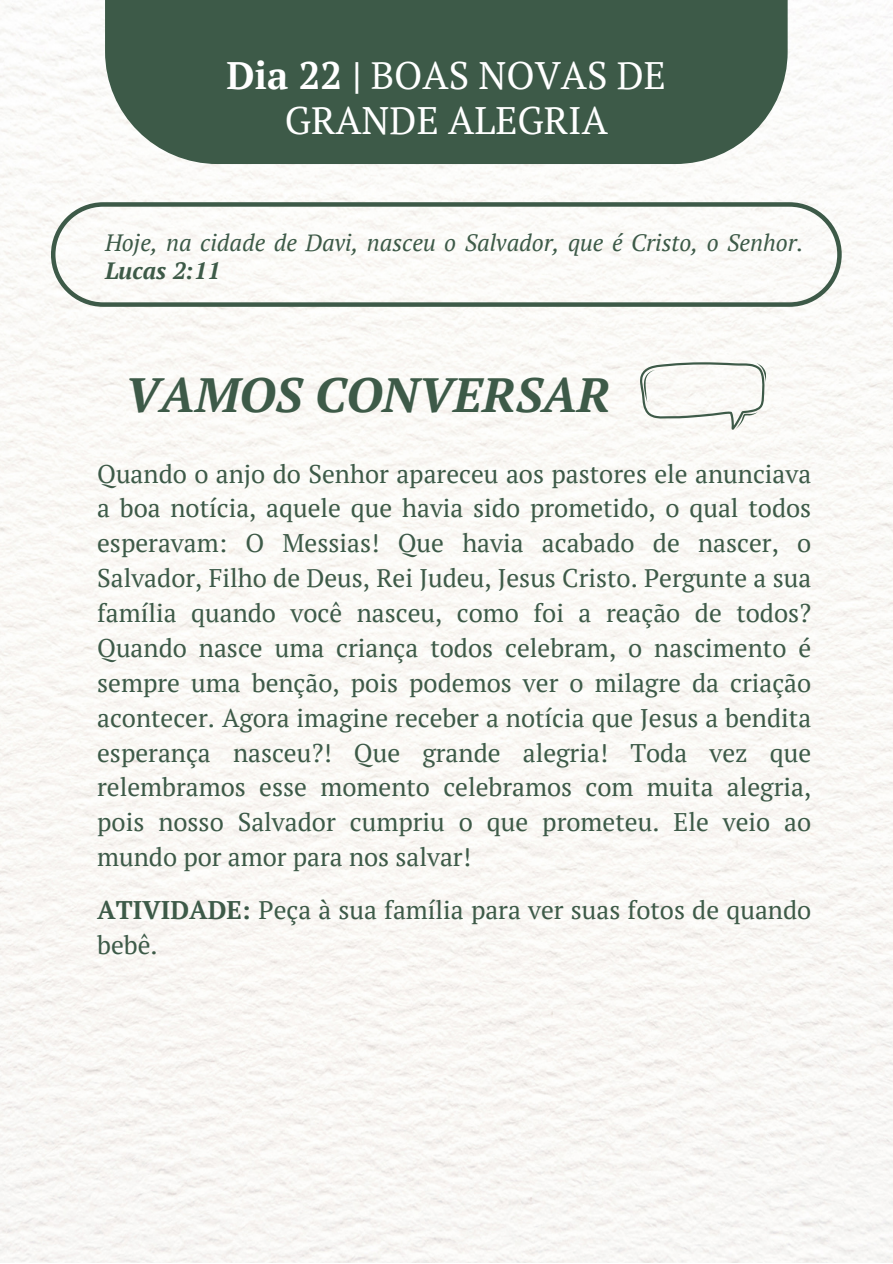
<style>
.page{position:relative;width:893px;height:1264px;background:#fff}
.page>*{position:absolute;margin:0;border:0;box-sizing:border-box;transform-origin:0 0}
.t1{font:italic 700 48px "PT Serif";color:#3d5a48}
.t2{font:38.25px/45px "PT Serif";color:#fff;text-align:center}
.t3{font:25.5px/34.8px "PT Serif";color:#3d5a48;text-align:justify}
.t4{font:italic 23.55px/28px "PT Serif";color:#3d5a48}
.s1{font-weight:700}
</style>
<div class="page">
<div style="left:0;top:0;width:892px;height:1262px;background:#faf9f5"></div>
<div style="left:105px;top:0;width:682px;height:164px;background:#3d5a48"></div>
<svg style="left:51px;top:202px;width:790px;height:105px"></svg>
<svg style="left:639px;top:362px;width:126px;height:67px"></svg>
<p class="t2" style="left:226px;top:52px;width:441px"><span class="s1">Dia 22 |</span> BOAS NOVAS DE<br>GRANDE ALEGRIA</p>
<p class="t4" style="left:105px;top:228px;width:699px">Hoje, na cidade de Davi, nasceu o Salvador, que é Cristo, o Senhor.<br><span class="s1">Lucas 2:11</span></p>
<p class="t1" style="left:125px;top:362px;width:486px">VAMOS CONVERSAR</p>
<p class="t3" style="left:97px;top:455px;width:715px">Quando o anjo do Senhor apareceu aos pastores ele anunciava a boa notícia, aquele que havia sido prometido, o qual todos esperavam: O Messias! Que havia acabado de nascer, o Salvador, Filho de Deus, Rei Judeu, Jesus Cristo. Pergunte a sua família quando você nasceu, como foi a reação de todos?<br>Quando nasce uma criança todos celebram, o nascimento é sempre uma benção, pois podemos ver o milagre da criação acontecer. Agora imagine receber a notícia que Jesus a bendita esperança nasceu?! Que grande alegria! Toda vez que relembramos esse momento celebramos com muita alegria, pois nosso Salvador cumpriu o que prometeu. Ele veio ao mundo por amor para nos salvar!</p>
<p class="t3" style="left:97px;top:891px;width:715px"><span class="s1">ATIVIDADE:</span> Peça à sua família para ver suas fotos de quando bebê.</p>
</div>
